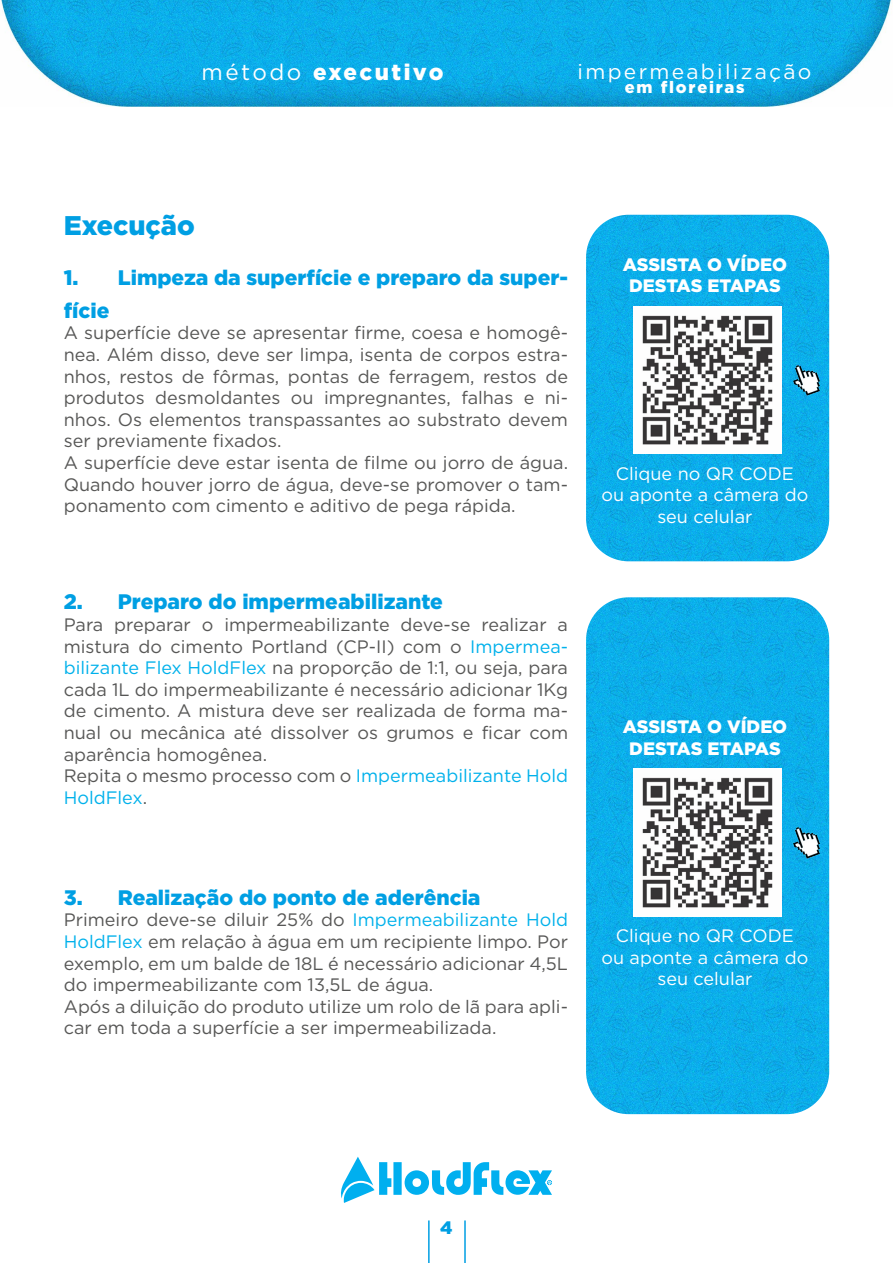
<style>
.page{position:relative;width:893px;height:1263px;background:#fff}
.page>*{position:absolute;margin:0;border:0;box-sizing:border-box;transform-origin:0 0}
.t1{font:900 27px "Gotham";color:#009fe3}
.t2{font:900 22.5px "Gotham";letter-spacing:.11em;color:#fff}
.t3{font:900 21px/32.4px "Gotham";color:#009fe3}
.t4{font:21px "Gotham";letter-spacing:.11em;color:#fff}
.t5{font:18px/21.6px "Gotham";color:#575756}
.t6{font:18px/21.6px "Gotham";color:#fff;text-align:center}
.t7{font:900 18px/21.6px "Gotham";letter-spacing:-.005em;color:#fff;text-align:center}
.t8{font:900 18px "Gotham";color:#009fe3}
.t9{font:900 16.5px "Gotham";letter-spacing:.11em;color:#fff}
.s1{font-weight:400}
.s2{color:#00b1eb}
</style>
<div class="page">
<img style="left:1px;top:0;width:891px;height:106px">
<svg style="left:341px;top:1157px;width:211px;height:46px"></svg>
<hr style="left:428px;top:1220px;width:2px;height:43px;background:#009fe3">
<hr style="left:464px;top:1220px;width:2px;height:43px;background:#009fe3">
<img style="left:586px;top:215px;width:243px;height:346px">
<img style="left:586px;top:597px;width:243px;height:517px">
<img style="left:634px;top:306px;width:147px;height:147px">
<img style="left:634px;top:769px;width:147px;height:147px">
<img style="left:793px;top:365px;width:26px;height:31px">
<img style="left:793px;top:828px;width:26px;height:30px">
<p class="t2" style="left:201px;top:59px;width:243px"><span class="s1">método</span> executivo</p>
<p class="t4" style="left:578px;top:60px;width:235px">impermeabilização</p>
<p class="t9" style="left:625px;top:77px;width:121px">em floreiras</p>
<h1 class="t1" style="left:64px;top:210px;width:133px">Execução</h1>
<p class="t3" style="left:64px;top:261px;width:506px">1. Limpeza da superfície e preparo da super&shy;fície</p>
<p class="t5" style="left:64px;top:322px;width:506px">A superfície deve se apresentar firme, coesa e homogê&shy;nea. Além disso, deve ser limpa, isenta de corpos estra&shy;nhos, restos de fôrmas, pontas de ferragem, restos de produtos desmoldantes ou impregnantes, falhas e ni&shy;nhos. Os elementos transpassantes ao substrato devem ser previamente fixados.<br>A superfície deve estar isenta de filme ou jorro de água.<br>Quando houver jorro de água, deve-se promover o tam&shy;ponamento com cimento e aditivo de pega rápida.</p>
<p class="t3" style="left:64px;top:585px;width:381px">2. Preparo do impermeabilizante</p>
<p class="t5" style="left:64px;top:613px;width:506px">Para preparar o impermeabilizante deve-se realizar a mistura do cimento Portland (CP-II) com o <span class="s2">Impermea&shy;bilizante Flex HoldFlex</span> na proporção de 1:1, ou seja, para cada 1L do impermeabilizante é necessário adicionar 1Kg de cimento. A mistura deve ser realizada de forma ma&shy;nual ou mecânica até dissolver os grumos e ficar com aparência homogênea.<br>Repita o mesmo processo com o <span class="s2">Impermeabilizante Hold HoldFlex</span>.</p>
<p class="t3" style="left:64px;top:880px;width:418px">3. Realização do ponto de aderência</p>
<p class="t5" style="left:64px;top:909px;width:506px">Primeiro deve-se diluir 25% do <span class="s2">Impermeabilizante Hold HoldFlex</span> em relação à água em um recipiente limpo. Por exemplo, em um balde de 18L é necessário adicionar 4,5L do impermeabilizante com 13,5L de água.<br>Após a diluição do produto utilize um rolo de lã para apli&shy;car em toda a superfície a ser impermeabilizada.</p>
<p class="t7" style="left:623px;top:253px;width:166px">ASSISTA O VÍDEO<br>DESTAS ETAPAS</p>
<p class="t6" style="left:601px;top:462px;width:208px">Clique no QR CODE<br>ou aponte a câmera do seu celular</p>
<p class="t7" style="left:623px;top:715px;width:166px">ASSISTA O VÍDEO<br>DESTAS ETAPAS</p>
<p class="t6" style="left:601px;top:924px;width:208px">Clique no QR CODE<br>ou aponte a câmera do seu celular</p>
<p class="t8" style="left:440px;top:1217px;width:14px">4</p>
</div>
